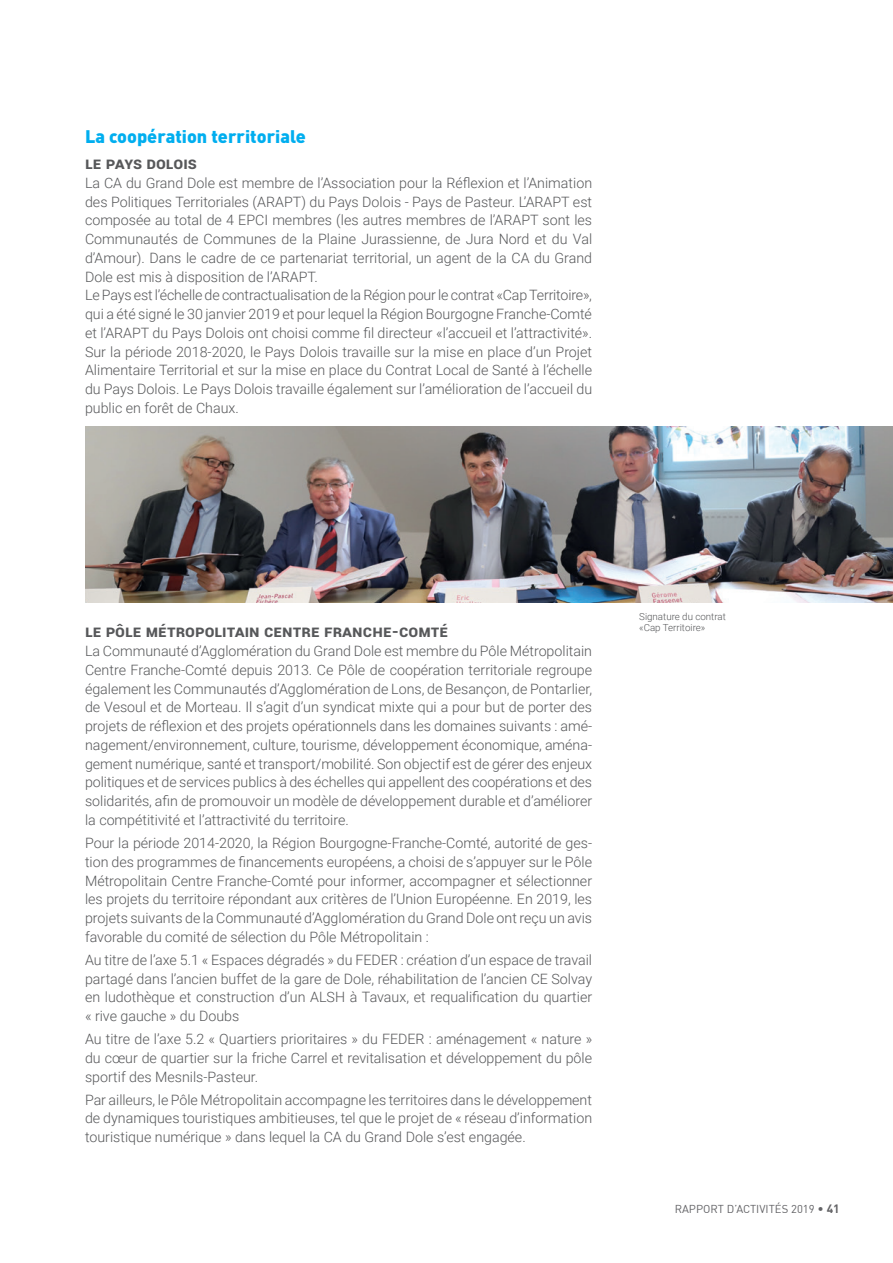
<style>
.page{position:relative;width:893px;height:1263px;background:#fff}
.page>*{position:absolute;margin:0;border:0;box-sizing:border-box;transform-origin:0 0}
.texte_courant{font:900 18px "DIN";color:#00aeef}
.texte_courant-2{font:700 16.5px "Roboto";color:#57585a}
.sous-titre{font:700 16.5px "Roboto";letter-spacing:.03em;color:#57585a}
.texte_courant-3{font:300 14.25px/18.8px "Roboto";color:#57585a;text-align:justify}
.t1{font:11.25px "DIN";color:#636366}
.organigramme{font:300 9.75px/11.2px "Roboto";color:#57585a}
.s1{font-size:12px}
.s2{font-weight:700;font-size:12px}
</style>
<div class="page">
<img style="left:85px;top:427px;width:808px;height:176px">
<p class="texte_courant" style="left:85px;top:124px;width:222px">La coopération territoriale</p>
<p class="sous-titre" style="left:85px;top:152px;width:113px">Le Pays Dolois</p>
<p class="texte_courant-3" style="left:85px;top:173px;width:509px">La CA du Grand Dole est membre de l’Association pour la Réflexion et l’Animation des Politiques Territoriales (ARAPT) du Pays Dolois - Pays de Pasteur. L’ARAPT est composée au total de 4 EPCI membres (les autres membres de l’ARAPT sont les Communautés de Communes de la Plaine Jurassienne, de Jura Nord et du Val d’Amour). Dans le cadre de ce partenariat territorial, un agent de la CA du Grand Dole est mis à disposition de l’ARAPT.</p>
<p class="texte_courant-3" style="left:85px;top:285px;width:509px">Le Pays est l’échelle de contractualisation de la Région pour le contrat «Cap Territoire», qui a été signé le 30 janvier 2019 et pour lequel la Région Bourgogne Franche-Comté et l’ARAPT du Pays Dolois ont choisi comme fil directeur «l’accueil et l’attractivité».</p>
<p class="texte_courant-3" style="left:85px;top:342px;width:509px">Sur la période 2018-2020, le Pays Dolois travaille sur la mise en place d’un Projet Alimentaire Territorial et sur la mise en place du Contrat Local de Santé à l’échelle du Pays Dolois. Le Pays Dolois travaille également sur l’amélioration de l’accueil du public en forêt de Chaux.</p>
<p class="texte_courant-2" style="left:85px;top:620px;width:365px">Le Pôle Métropolitain Centre Franche-Comté</p>
<p class="texte_courant-3" style="left:85px;top:641px;width:509px">La Communauté d’Agglomération du Grand Dole est membre du Pôle Métropolitain Centre Franche-Comté depuis 2013. Ce Pôle de coopération territoriale regroupe également les Communautés d’Agglomération de Lons, de Besançon, de Pontarlier, de Vesoul et de Morteau. Il s’agit d’un syndicat mixte qui a pour but de porter des projets de réflexion et des projets opérationnels dans les domaines suivants : amé&shy;nagement/environnement, culture, tourisme, développement économique, aména&shy;gement numérique, santé et transport/mobilité. Son objectif est de gérer des enjeux politiques et de services publics à des échelles qui appellent des coopérations et des solidarités, afin de promouvoir un modèle de développement durable et d’améliorer la compétitivité et l’attractivité du territoire.</p>
<p class="texte_courant-3" style="left:85px;top:833px;width:509px">Pour la période 2014-2020, la Région Bourgogne-Franche-Comté, autorité de ges&shy;tion des programmes de financements européens, a choisi de s’appuyer sur le Pôle Métropolitain Centre Franche-Comté pour informer, accompagner et sélectionner les projets du territoire répondant aux critères de l’Union Européenne. En 2019, les projets suivants de la Communauté d’Agglomération du Grand Dole ont reçu un avis favorable du comité de sélection du Pôle Métropolitain :</p>
<p class="texte_courant-3" style="left:85px;top:950px;width:509px">Au titre de l’axe 5.1 « Espaces dégradés » du FEDER : création d’un espace de travail partagé dans l’ancien buffet de la gare de Dole, réhabilitation de l’ancien CE Solvay en ludothèque et construction d’un ALSH à Tavaux, et requalification du quartier « rive gauche » du Doubs</p>
<p class="texte_courant-3" style="left:85px;top:1029px;width:509px">Au titre de l’axe 5.2 « Quartiers prioritaires » du FEDER : aménagement « nature » du cœur de quartier sur la friche Carrel et revitalisation et développement du pôle sportif des Mesnils-Pasteur.</p>
<p class="texte_courant-3" style="left:85px;top:1089px;width:509px">Par ailleurs, le Pôle Métropolitain accompagne les territoires dans le développement de dynamiques touristiques ambitieuses, tel que le projet de « réseau d’information touristique numérique » dans lequel la CA du Grand Dole s’est engagée.</p>
<p class="organigramme" style="left:639px;top:610px;width:88px">Signature du contrat «Cap Territoire»</p>
<p class="t1" style="left:675px;top:1202px;width:167px">RAPPORT D’ACTIVITÉS 2019 <span class="s1">•</span> <span class="s2">41</span></p>
</div>
